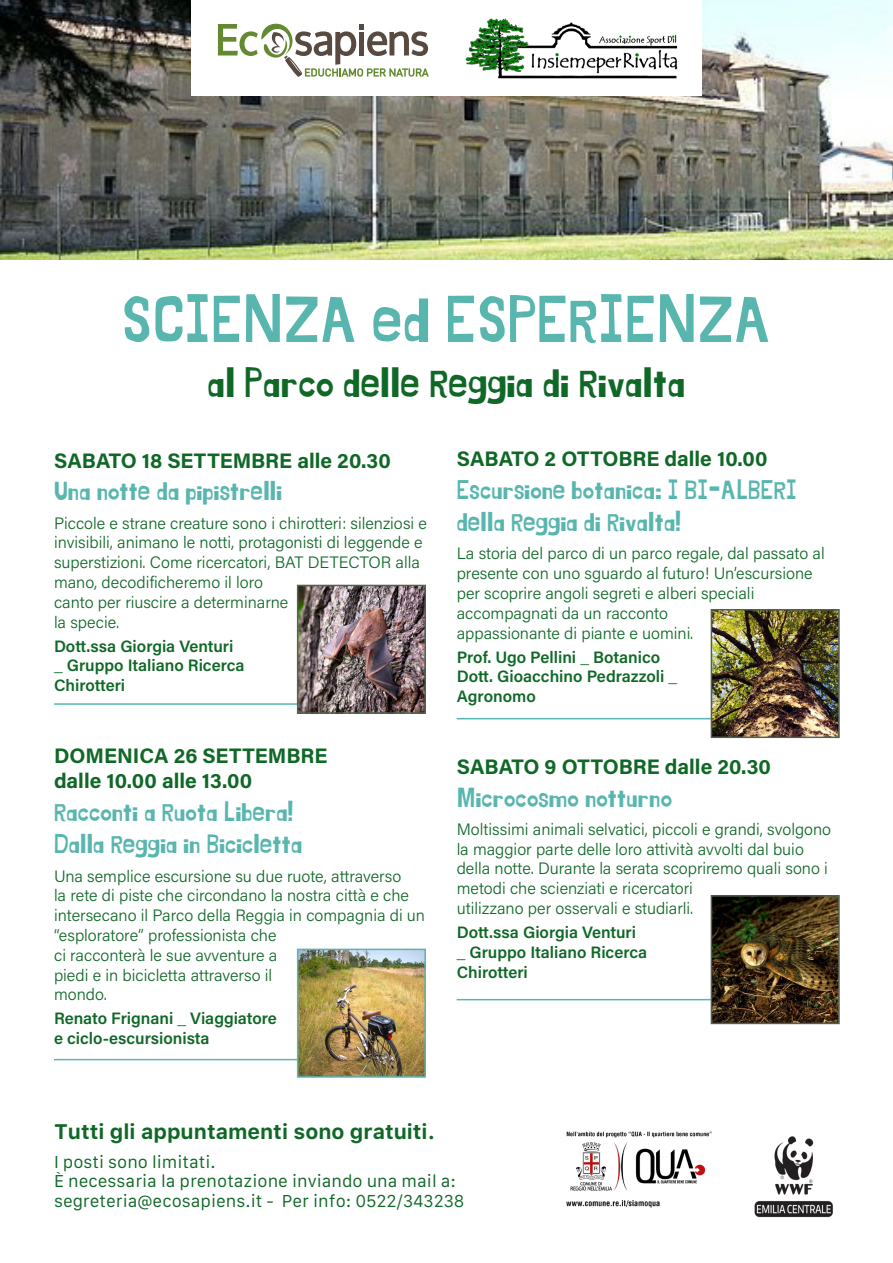
<style>
.page{position:relative;width:893px;height:1263px;background:#fff}
.page>*{position:absolute;margin:0;border:0;box-sizing:border-box;transform-origin:0 0}
.t1{font:66px "Jingleberry";color:#59b6af}
.t2{font:42px "Jingleberry";color:#106827}
.t3{font:27px/32.4px "Jingleberry";color:#59b6af}
.t4{font:700 21px/25.2px "Acumin Pro";color:#106827}
.t5{font:700 21px "Galvji";color:#106827}
.t6{font:300 16.5px/19.8px "Acumin Pro";color:#106827}
.t7{font:600 16.5px/19.8px "Acumin Pro";color:#106827}
.t8{font:16.5px "Galvji";color:#106827}
</style>
<div class="page">
<img style="left:0;top:0;width:893px;height:259px">
<img style="left:567px;top:1131px;width:144px;height:76px">
<img style="left:754px;top:1136px;width:79px;height:82px">
<hr style="left:54px;top:1059px;width:371px;height:1px;background:#59b6af">
<hr style="left:457px;top:718px;width:382px;height:1px;background:#59b6af">
<hr style="left:457px;top:999px;width:382px;height:1px;background:#59b6af">
<hr style="left:54px;top:703px;width:370px;height:2px;background:#59b6af">
<div style="left:191px;top:0;width:511px;height:96px;background:#fff"></div>
<svg style="left:218px;top:24px;width:211px;height:53px"></svg>
<img style="left:465px;top:18px;width:213px;height:61px">
<img style="left:300px;top:588px;width:123px;height:123px">
<div style="left:297px;top:585px;width:129px;height:129px;border:2px solid #546150"></div>
<img style="left:300px;top:952px;width:123px;height:123px">
<div style="left:297px;top:949px;width:129px;height:129px;border:2px solid #59b6af"></div>
<img style="left:714px;top:898px;width:123px;height:123px">
<div style="left:711px;top:895px;width:129px;height:129px;border:2px solid #546150"></div>
<img style="left:714px;top:612px;width:123px;height:123px">
<div style="left:711px;top:609px;width:129px;height:129px;border:2px solid #546150"></div>
<p class="t1" style="left:121px;top:260px;width:652px">SCIENZA ed ESPERIENZA</p>
<p class="t2" style="left:208px;top:345px;width:479px">al Parco delle Reggia di Rivalta</p>
<p class="t4" style="left:54px;top:447px;width:338px">SABATO 18 SETTEMBRE alle 20.30</p>
<p class="t3" style="left:54px;top:471px;width:230px">Una notte da pipistrelli</p>
<p class="t6" style="left:54px;top:512px;width:374px">Piccole e strane creature sono i chirotteri: silenziosi e invisibili, animano le notti, protagonisti di leggende e superstizioni. Come ricercatori, BAT DETECTOR alla mano, decodificheremo il loro<br>canto per riuscire a determinarne<br>la specie.</p>
<p class="t7" style="left:54px;top:635px;width:192px">Dott.ssa Giorgia Venturi _ Gruppo Italiano Ricerca<br>Chirotteri</p>
<p class="t4" style="left:54px;top:742px;width:275px">DOMENICA 26 SETTEMBRE dalle 10.00 alle 13.00</p>
<p class="t3" style="left:54px;top:792px;width:250px">Racconti a Ruota Libera!<br>Dalla Reggia in Bicicletta</p>
<p class="t6" style="left:54px;top:865px;width:373px">Una semplice escursione su due ruote, attraverso<br>la rete di piste che circondano la nostra città e che intersecano il Parco della Reggia in compagnia di un “esploratore” professionista che<br>ci racconterà le sue avventure a<br>piedi e in bicicletta attraverso il<br>mondo.</p>
<p class="t7" style="left:54px;top:1008px;width:224px">Renato Frignani _ Viaggiatore e ciclo-escursionista</p>
<p class="t4" style="left:457px;top:445px;width:312px">SABATO 2 OTTOBRE dalle 10.00</p>
<p class="t3" style="left:457px;top:470px;width:342px">Escursione botanica: I BI-ALBERI della Reggia di Rivalta!</p>
<p class="t6" style="left:457px;top:543px;width:370px">La storia del parco di un parco regale, dal passato al presente con uno sguardo al futuro! Un’escursione per scoprire angoli segreti e alberi speciali accompagnati da un racconto<br>appassionante di piante e uomini.</p>
<p class="t7" style="left:457px;top:646px;width:222px">Prof. Ugo Pellini _ Botanico<br>Dott. Gioacchino Pedrazzoli _<br>Agronomo</p>
<p class="t4" style="left:457px;top:753px;width:316px">SABATO 9 OTTOBRE dalle 20.30</p>
<p class="t3" style="left:457px;top:778px;width:217px">Microcosmo notturno</p>
<p class="t6" style="left:457px;top:818px;width:376px">Moltissimi animali selvatici, piccoli e grandi, svolgono la maggior parte delle loro attività avvolti dal buio della notte. Durante la serata scopriremo quali sono i metodi che scienziati e ricercatori<br>utilizzano per osservali e studiarli.</p>
<p class="t7" style="left:457px;top:922px;width:192px">Dott.ssa Giorgia Venturi _ Gruppo Italiano Ricerca<br>Chirotteri</p>
<p class="t5" style="left:54px;top:1119px;width:382px">Tutti gli appuntamenti sono gratuiti.</p>
<p class="t8" style="left:54px;top:1152px;width:163px">I posti sono limitati.</p>
<p class="t8" style="left:54px;top:1172px;width:403px">È necessaria la prenotazione inviando una mail a:</p>
<p class="t8" style="left:54px;top:1192px;width:412px">segreteria@ecosapiens.it - Per info: 0522/343238</p>
</div>
